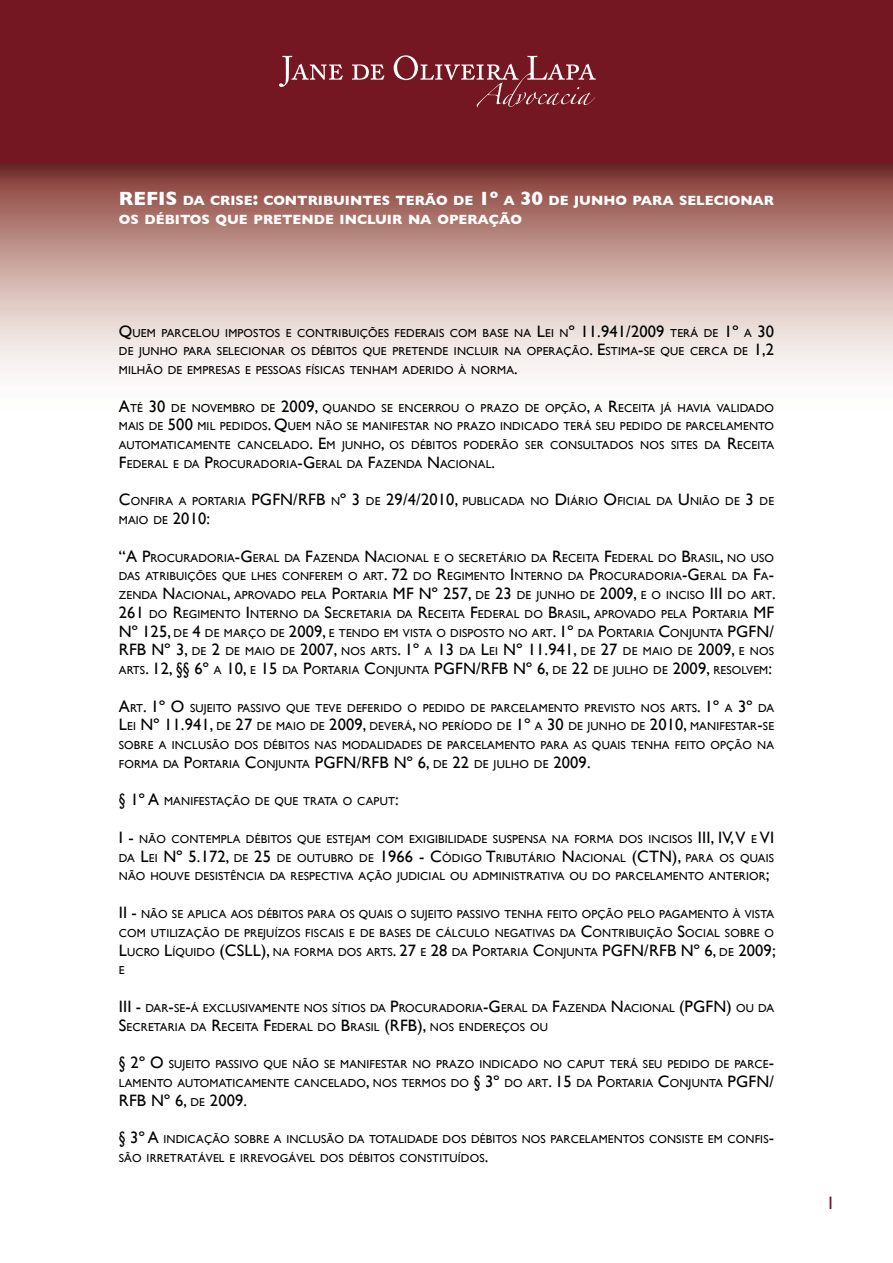
<style>
.page{position:relative;width:893px;height:1263px;background:#fff}
.page>*{position:absolute;margin:0;border:0;box-sizing:border-box;transform-origin:0 0}
.t1{font:18px "Gill Sans";color:#751722}
.t2{font:16.5px "Gill Sans";letter-spacing:.01em;color:#000}
.t3{font:700 13.65px/18.8px "Gill Sans";color:#fff}
.t4{font:11.55px/18.8px "Gill Sans";letter-spacing:.015em;color:#000}
.s1{font-size:19.5px}
.s2{font-size:16.5px}
.s3{font-size:11.55px}
</style>
<div class="page">
<svg style="left:0;top:195px;width:893px;height:178px;background:#d1b3ac"></svg>
<img style="left:0;top:162px;width:893px;height:33px">
<div style="left:0;top:0;width:893px;height:162px;background:#751722"></div>
<svg style="left:279px;top:56px;width:64px;height:31px"></svg>
<svg style="left:352px;top:64px;width:32px;height:16px"></svg>
<svg style="left:394px;top:55px;width:202px;height:53px"></svg>
<p class="t3" style="left:119px;top:191px;width:655px;text-indent:134px"><span class="s1">:</span> CONTRI BUI NTES TERÃO DE <span class="s1">1º</span> A <span class="s1">30</span> DE JUNHO PARA SELECIONAR<br>OS DÉBITOS QUE PRETENDE I NCLUIR NA OPERAÇÃO</p>
<p class="t3" style="left:119px;top:191px;width:111px"><span class="s1">REFIS</span> DA CRISE</p>
<p class="t4" style="left:119px;top:323px;width:657px;text-align:justify"><span class="s2">Q</span>UEM PARCELOU IMPOSTOS E CONTRIBUIÇÕES FEDERAIS COM BASE NA <span class="s2">L</span>EI N<span class="s2">º 11.941/2009</span> TERÁ DE <span class="s2">1º</span> A <span class="s2">30<br></span>DE JUNHO PARA SELECIONAR OS DÉBITOS QUE PRETENDE INCLUIR NA OPERAÇÃO<span class="s2">. E</span>STIMA<span class="s2">-</span>SE QUE CERCA DE <span class="s2">1,2<br></span>MILHÃO DE EMPRESAS E PESSOAS FÍSICAS TENHAM ADERIDO À NORMA<span class="s2">.</span></p>
<p class="t4" style="left:119px;top:398px;width:657px;text-align:justify"><span class="s2">A</span>TÉ <span class="s2">30</span> DE NOVEMBRO DE <span class="s2">2009,</span> QUANDO SE ENCERROU O PRAZO DE OPÇÃO<span class="s2">,</span> A <span class="s2">R</span>ECEITA JÁ HAVIA VALIDADO MAIS DE <span class="s2">500</span> MIL PEDIDOS<span class="s2">. Q</span>UEM NÃO SE MANIFESTAR NO PRAZO INDICADO TERÁ SEU PEDIDO DE PARCELAMENTO AUTOMATICAMENTE CANCELADO<span class="s2">. E</span>M JUNHO<span class="s2">,</span> OS DÉBITOS PODERÃO SER CONSULTADOS NOS SITES DA <span class="s2">R</span>ECEITA <span class="s2">F</span>EDERAL E DA <span class="s2">P</span>ROCURADORIA<span class="s2">-G</span>ERAL DA <span class="s2">F</span>AZENDA <span class="s2">N</span>ACIONAL<span class="s2">.</span></p>
<p class="t4" style="left:119px;top:492px;width:189px"><span class="s2">C</span>ONFIRA A PORTARIA <span class="s2">PGFN/RFB</span></p>
<p class="t4" style="left:331px;top:492px;width:444px">N<span class="s2">º 3</span> DE <span class="s2">29/4/2010,</span> PUBLICADA NO <span class="s2">D</span> IÁRIO <span class="s2">O</span>FICIAL DA <span class="s2">U</span> NIÃO DE <span class="s2">3</span> DE</p>
<p class="t4" style="left:119px;top:511px;width:93px">MAIO DE <span class="s2">2010:</span></p>
<p class="t4" style="left:119px;top:548px;width:658px"><span class="s2">“A P</span>ROCURADORIA<span class="s2">-G</span>ERAL DA <span class="s2">F</span>AZENDA <span class="s2">N</span>ACIONAL E O SECRETÁRIO DA <span class="s2">R</span>ECEITA <span class="s2">F</span>EDERAL DO <span class="s2">B</span>RASIL<span class="s2">,</span> NO USO DAS ATRIBUIÇÕES QUE LHES CONFEREM O ART<span class="s2">. 72</span> DO <span class="s2">R</span>EGIMENTO <span class="s2">I</span> NTERNO DA <span class="s2">P</span>ROCURADORIA<span class="s2">-G</span>ERAL DA <span class="s2">F</span>A<span class="s2">-</span>ZENDA <span class="s2">N</span>ACIONAL<span class="s2">,</span> APROVADO PELA <span class="s2">P</span>ORTARIA <span class="s2">MF Nº 257,</span> DE <span class="s2">23</span> DE JUNHO DE <span class="s2">2009,</span> E O INCISO <span class="s2">III</span> DO ART<span class="s2">.<br>261</span> DO <span class="s2">R</span>EGIMENTO <span class="s2">I</span> NTERNO DA <span class="s2">S</span>ECRETARIA DA <span class="s2">R</span>ECEITA <span class="s2">F</span>EDERAL DO <span class="s2">B</span>RASIL<span class="s2">,</span> APROVADO PELA <span class="s2">P</span>ORTARIA <span class="s2">MF Nº 125,</span> DE <span class="s2">4</span> DE MARÇO DE <span class="s2">2009,</span> E TENDO EM VISTA O DISPOSTO NO ART<span class="s2">. 1º</span> DA <span class="s2">P</span>ORTARIA <span class="s2">C</span>ONJUNTA <span class="s2">PGFN/</span></p>
<p class="t2" style="left:119px;top:640px;width:10px">RFB</p>
<p class="t4" style="left:152px;top:642px;width:624px"><span class="s2">Nº 3,</span> DE <span class="s2">2</span> DE MAIO DE <span class="s2">2007,</span> NOS ARTS<span class="s2">. 1º</span> A <span class="s2">13</span> DA <span class="s2">L</span>EI <span class="s2">Nº 11.941,</span> DE <span class="s2">27</span> DE MAIO DE <span class="s2">2009,</span> E NOS</p>
<p class="t2" style="left:119px;top:659px;width:372px"><span class="s3">ARTS</span>. 12, §§ 6º <span class="s3">A</span> 10, <span class="s3">E</span> 15 <span class="s3">DA</span> P<span class="s3">ORTARIA</span> C<span class="s3">ONJUNTA</span> PGFN/RFB</p>
<p class="t4" style="left:513px;top:661px;width:260px"><span class="s2">Nº 6,</span> DE <span class="s2">22</span> DE JULHO DE <span class="s2">2009,</span> RESOLVEM<span class="s2">:</span></p>
<p class="t4" style="left:119px;top:698px;width:657px;text-align:justify"><span class="s2">A</span>RT<span class="s2">. 1º O</span> SUJEITO PASSIVO QUE TEVE DEFERIDO O PEDIDO DE PARCELAMENTO PREVISTO NOS ARTS<span class="s2">. 1º</span> A <span class="s2">3º</span> DA <span class="s2">L</span>EI <span class="s2">Nº 11.941,</span> DE <span class="s2">27</span> DE MAIO DE <span class="s2">2009,</span> DEVERÁ<span class="s2">,</span> NO PERÍODO DE <span class="s2">1º</span> A <span class="s2">30</span> DE JUNHO DE <span class="s2">2010,</span> MANIFESTAR<span class="s2">-</span>SE SOBRE A INCLUSÃO DOS DÉBITOS NAS MODALIDADES DE PARCELAMENTO PARA AS QUAIS TENHA FEITO OPÇÃO NA FORMA DA <span class="s2">P</span>ORTARIA <span class="s2">C</span>ONJUNTA <span class="s2">PGFN/RFB</span></p>
<p class="t2" style="left:394px;top:753px;width:198px">Nº 6, <span class="s3">DE</span> 22 <span class="s3">DE JULHO DE</span> 2009.</p>
<p class="t4" style="left:119px;top:792px;width:281px"><span class="s2">§ 1º A</span> MANIFESTAÇÃO DE QUE TRATA O CAPUT<span class="s2">:</span></p>
<p class="t4" style="left:119px;top:829px;width:649px"><span class="s2">I -</span> NÃO CONTEMPLA DÉBITOS QUE ESTEJAM COM EXIGIBILIDADE SUSPENSA NA FORMA DOS INCISOS <span class="s2">III, IV, V</span> E <span class="s2">VI<br></span>DA <span class="s2">L</span>EI <span class="s2">Nº 5.172,</span> DE <span class="s2">25</span> DE OUTUBRO DE <span class="s2">1966 - C</span>ÓDIGO <span class="s2">T</span>RIBUTÁRIO <span class="s2">N</span>ACIONAL <span class="s2">(CTN</span></p>
<p class="t4" style="left:119px;top:848px;width:657px;text-indent:553px"><span class="s2">),</span> PARA OS QUAIS<br>NÃO HOUVE DESISTÊNCIA DA RESPECTIVA AÇÃO JUDICIAL OU ADMINISTRATIVA OU DO PARCELAMENTO ANTERIOR<span class="s2">;</span></p>
<p class="t4" style="left:119px;top:904px;width:657px;text-align:justify"><span class="s2">II -</span> NÃO SE APLICA AOS DÉBITOS PARA OS QUAIS O SUJEITO PASSIVO TENHA FEITO OPÇÃO PELO PAGAMENTO À VISTA COM UTILIZAÇÃO DE PREJUÍZOS FISCAIS E DE BASES DE CÁLCULO NEGATIVAS DA <span class="s2">C</span>ONTRIBUIÇÃO <span class="s2">S</span>OCIAL SOBRE O <span class="s2">L</span>UCRO <span class="s2">L</span>ÍQUIDO <span class="s2">(CSLL</span></p>
<p class="t4" style="left:261px;top:942px;width:398px"><span class="s2">),</span> NA FORMA DOS ARTS<span class="s2">. 27</span> E <span class="s2">28</span> DA <span class="s2">P</span>ORTARIA <span class="s2">C</span>ONJUNTA <span class="s2">PGFN/RFB</span></p>
<p class="t2" style="left:681px;top:940px;width:96px">Nº 6, <span class="s3">DE</span> 2009;</p>
<p class="t4" style="left:119px;top:961px;width:7px">E</p>
<p class="t4" style="left:119px;top:998px;width:657px"><span class="s2">III -</span> DAR<span class="s2">-</span>SE<span class="s2">-</span>Á EXCLUSIVAMENTE NOS SÍTIOS DA <span class="s2">P</span>ROCURADORIA<span class="s2">-G</span>ERAL DA <span class="s2">F</span>AZENDA <span class="s2">N</span>ACIONAL <span class="s2">(PGFN)</span> OU DA<br><span class="s2">S</span>ECRETARIA DA <span class="s2">R</span>ECEITA <span class="s2">F</span>EDERAL DO <span class="s2">B</span>RASIL <span class="s2">(RFB),</span> NOS ENDEREÇOS OU</p>
<p class="t4" style="left:119px;top:1054px;width:657px"><span class="s2">§ 2º O</span> SUJEITO PASSIVO QUE NÃO SE MANIFESTAR NO PRAZO INDICADO NO CAPUT TERÁ SEU PEDIDO DE PARCE<span class="s2">-<br></span>LAMENTO AUTOMATICAMENTE CANCELADO<span class="s2">,</span> NOS TERMOS DO <span class="s2">§ 3º</span> DO ART<span class="s2">. 15</span> DA <span class="s2">P</span>ORTARIA <span class="s2">C</span>ONJUNTA <span class="s2">PGFN/</span></p>
<p class="t2" style="left:119px;top:1090px;width:10px">RFB</p>
<p class="t2" style="left:151px;top:1090px;width:98px">Nº 6, <span class="s3">DE</span> 2009.</p>
<p class="t4" style="left:119px;top:1129px;width:657px"><span class="s2">§ 3º A</span> INDICAÇÃO SOBRE A INCLUSÃO DA TOTALIDADE DOS DÉBITOS NOS PARCELAMENTOS CONSISTE EM CONFIS<span class="s2">-<br></span>SÃO IRRETRATÁVEL E IRREVOGÁVEL DOS DÉBITOS CONSTITUÍDOS<span class="s2">.</span></p>
<p class="t1" style="left:826px;top:1192px;width:10px">1</p>
</div>
